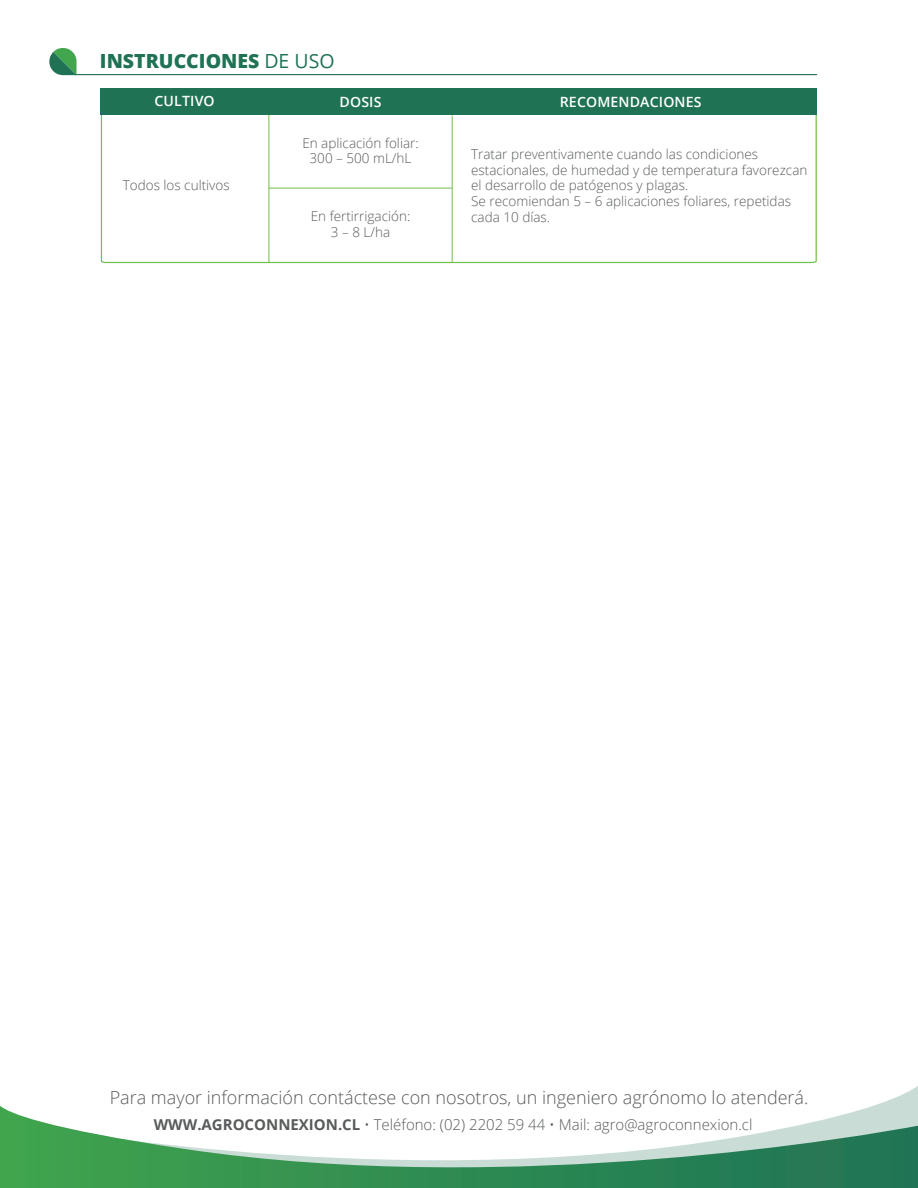
<style>
.page{position:relative;width:918px;height:1188px;background:#fff}
.page>*{position:absolute;margin:0;border:0;box-sizing:border-box;transform-origin:0 0}
.t1{font:800 19.5px "Open Sans";color:#207254}
.t2{font:300 18px "Open Sans";color:#585b5b}
.t3{font:300 15px "Open Sans";color:#585b5b}
.t4{font:600 14.1px "Open Sans";letter-spacing:.01em;color:#fff}
.t5{font:300 13.5px/15.8px "Open Sans";color:#585b5b;text-align:center}
.s1{font-weight:400}
.s2{font-weight:700}
</style>
<div class="page">
<svg style="left:100px;top:110px;width:717px;height:154px"></svg>
<hr style="left:269px;top:111px;width:1px;height:152px;background:#71bf44">
<hr style="left:452px;top:116px;width:1px;height:147px;background:#71bf44">
<div style="left:101px;top:88px;width:716px;height:27px;background:#207254"></div>
<hr style="left:269px;top:188px;width:183px;height:1px;background:#71bf44">
<hr style="left:75px;top:74px;width:742px;height:1px;background:#207254">
<svg style="left:49px;top:48px;width:28px;height:27px"></svg>
<svg style="left:0;top:1106px;width:918px;height:82px"></svg>
<h1 class="t1" style="left:100px;top:46px;width:236px">INSTRUCCIONES <span class="s1">DE USO</span></h1>
<p class="t4" style="left:155px;top:91px;width:62px">CULTIVO</p>
<p class="t4" style="left:340px;top:92px;width:43px">DOSIS</p>
<p class="t4" style="left:560px;top:92px;width:143px">RECOMENDACIONES</p>
<p class="t5" style="left:123px;top:177px;width:108px">Todos los cultivos</p>
<p class="t5" style="left:302px;top:134px;width:118px">En aplicación foliar:<br>300 – 500 mL/hL</p>
<p class="t5" style="left:311px;top:208px;width:101px">En fertirrigación:<br>3 – 8 L/ha</p>
<p class="t5" style="left:471px;top:146px;width:338px;text-align:left">Tratar preventivamente cuando las condiciones estacionales, de humedad y de temperatura favorezcan el desarrollo de patógenos y plagas.<br>Se recomiendan 5 – 6 aplicaciones foliares, repetidas cada 10 días.</p>
<h2 class="t2" style="left:110px;top:1085px;width:700px">Para mayor información contáctese con nosotros, un ingeniero agrónomo lo atenderá.</h2>
<p class="t3" style="left:154px;top:1114px;width:600px"><span class="s2">WWW.AGROCONNEXION.CL</span> • Teléfono: (02) 2202 59 44 • Mail: agro@agroconnexion.cl</p>
</div>
